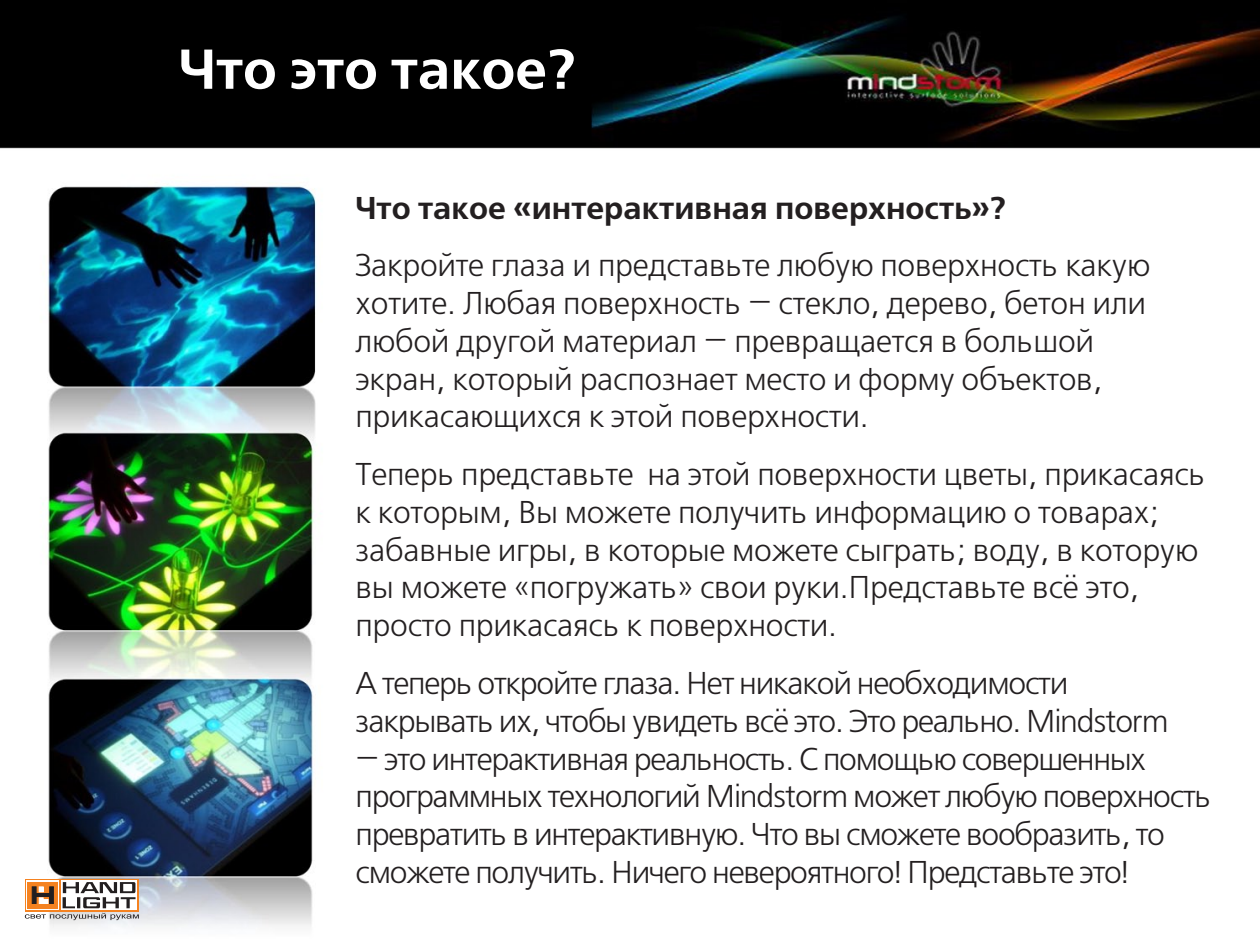
<style>
.page{position:relative;width:1260px;height:945px;background:#fff}
.page>*{position:absolute;margin:0;border:0;box-sizing:border-box;transform-origin:0 0}
.t1{font:700 56px "Free Set C";color:#fff}
.t2{font:31.5px/37.8px "Free Set C";letter-spacing:-.01em;color:#231f20}
.t3{font:31.5px/37.8px "Free Set C";letter-spacing:-.04em;color:#231f20}
.t4{font:700 31.5px "Free Set C";color:#231f20}
</style>
<div class="page">
<img style="left:0;top:0;width:1260px;height:928px">
<div style="left:25px;top:879px;width:114px;height:32px;background:#f58220"></div>
<div style="left:26px;top:880px;width:33px;height:30px;background:#fff"></div>
<div style="left:61px;top:880px;width:76px;height:30px;background:#fff"></div>
<svg style="left:25px;top:882px;width:114px;height:38px"></svg>
<h1 class="t1" style="left:179px;top:38px;width:399px">Что это такое?</h1>
<p class="t4" style="left:356px;top:190px;width:652px">Что такое «интерактивная поверхность»?</p>
<p class="t2" style="left:356px;top:248px;width:796px">Закройте глаза и представьте любую поверхность какую хотите. Любая поверхность — стекло, дерево, бетон или любой другой материал — превращается в большой экран, который распознает место и форму объектов, прикасающихся к этой поверхности.</p>
<p class="t2" style="left:356px;top:457px;width:852px">Теперь представьте на этой поверхности цветы, прикасаясь к которым, Вы можете получить информацию о товарах; забавные игры, в которые можете сыграть; воду, в которую вы можете «погружать» свои руки.Представьте всё это, просто прикасаясь к поверхности.</p>
<p class="t3" style="left:356px;top:666px;width:815px">А теперь откройте глаза. Нет никакой необходимости закрывать их, чтобы увидеть всё это. Это реально. Mindstorm</p>
<p class="t3" style="left:356px;top:741px;width:858px">— это интерактивная реальность. С помощью совершенных программных технологий Mindstorm может любую поверхность превратить в интерактивную. Что вы сможете вообразить, то сможете получить. Ничего невероятного! Представьте это!</p>
</div>
